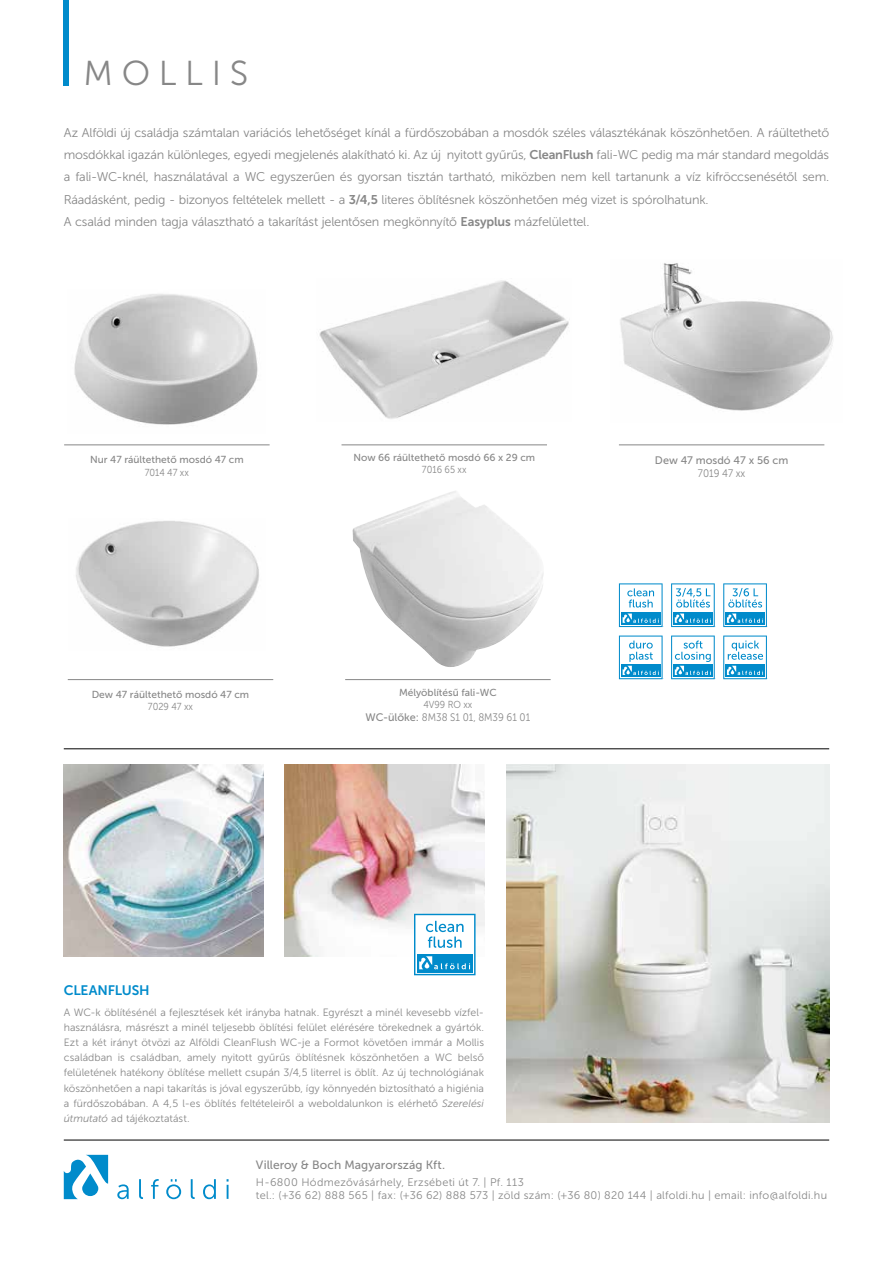
<style>
.page{position:relative;width:893px;height:1263px;background:#fff}
.page>*{position:absolute;margin:0;border:0;box-sizing:border-box;transform-origin:0 0}
.t1{font:34.5px "Museo Sans 300";letter-spacing:.25em;color:#878787}
.t2{font:13.65px "Museo Sans 700";letter-spacing:-.01em;color:#008bcb}
.t3{font:12.6px/22.2px "Museo Sans 300";letter-spacing:-.015em;color:#878787}
.t4{font:12px "Museo Sans 500";letter-spacing:.005em;color:#878787}
.t5{font:10.95px/13.2px "Museo Sans 300";letter-spacing:.025em;color:#878787}
.t6{font:10.8px "Museo Sans 300";color:#878787;scale:.9 1}
.t7{font:10.8px "Museo Sans 500";color:#878787}
.t8{font:10.5px/15.1px "Museo Sans 300";letter-spacing:.005em;color:#878787}
.t9{font:10.2px "Museo Sans 500";color:#878787}
.t10{font:10.2px "Museo Sans 300";color:#878787;scale:.9 1}
.s1{font-family:"Museo Sans 700"}
.s2{font-family:"Museo Sans 500"}
.s3{font-style:italic}
</style>
<div class="page">
<img style="left:506px;top:765px;width:323px;height:357px">
<img style="left:285px;top:765px;width:200px;height:191px">
<img style="left:64px;top:765px;width:200px;height:191px">
<svg style="left:414px;top:914px;width:62px;height:61px"></svg>
<div style="left:64px;top:0;width:5px;height:85px;background:#008bcb"></div>
<svg style="left:64px;top:1155px;width:44px;height:44px"></svg>
<svg style="left:117px;top:1184px;width:12px;height:15px"></svg>
<svg style="left:139px;top:1179px;width:4px;height:20px"></svg>
<svg style="left:151px;top:1179px;width:8px;height:20px"></svg>
<svg style="left:166px;top:1179px;width:15px;height:20px"></svg>
<svg style="left:191px;top:1179px;width:4px;height:20px"></svg>
<svg style="left:203px;top:1179px;width:13px;height:20px"></svg>
<svg style="left:227px;top:1179px;width:2px;height:20px"></svg>
<hr style="left:64px;top:748px;width:765px;height:1px;background:#000">
<hr style="left:64px;top:1140px;width:765px;height:1px;background:#000">
<img style="left:352px;top:491px;width:192px;height:176px">
<img style="left:74px;top:294px;width:184px;height:131px">
<img style="left:319px;top:280px;width:250px;height:139px">
<img style="left:620px;top:263px;width:213px;height:148px">
<img style="left:76px;top:521px;width:183px;height:126px">
<hr style="left:64px;top:444px;width:206px;height:1px;background:#878787">
<hr style="left:342px;top:444px;width:205px;height:1px;background:#878787">
<hr style="left:68px;top:679px;width:205px;height:1px;background:#878787">
<hr style="left:345px;top:679px;width:206px;height:1px;background:#878787">
<hr style="left:619px;top:444px;width:205px;height:1px;background:#878787">
<svg style="left:619px;top:635px;width:44px;height:44px"></svg>
<svg style="left:671px;top:635px;width:44px;height:44px"></svg>
<svg style="left:723px;top:635px;width:44px;height:44px"></svg>
<svg style="left:723px;top:583px;width:44px;height:44px"></svg>
<svg style="left:671px;top:583px;width:44px;height:44px"></svg>
<svg style="left:619px;top:583px;width:44px;height:44px"></svg>
<h1 class="t1" style="left:84px;top:55px;width:166px">MOLLIS</h1>
<p class="t3" style="left:64px;top:122px;width:767px">Az Alföldi új családja számtalan variációs lehetőséget kínál a fürdőszobában a mosdók széles választékának köszönhetően. A ráültethető mosdókkal igazán különleges, egyedi megjelenés alakítható ki. Az új nyitott gyűrűs, <span class="s1">CleanFlush</span> fali-WC pedig ma már standard megoldás a fali-WC-knél, használatával a WC egyszerűen és gyorsan tisztán tartható, miközben nem kell tartanunk a víz kifröccsenésétől sem.<br>Ráadásként, pedig - bizonyos feltételek mellett - a <span class="s1">3/4,5</span> literes öblítésnek köszönhetően még vizet is spórolhatunk.<br>A család minden tagja választható a takarítást jelentősen megkönnyítő <span class="s1">Easyplus</span> mázfelülettel.</p>
<p class="t9" style="left:90px;top:454px;width:155px">Nur 47 ráültethető mosdó 47 cm</p>
<p class="t10" style="left:145px;top:467px;width:50px">7014 47 xx</p>
<p class="t9" style="left:92px;top:689px;width:159px">Dew 47 ráültethető mosdó 47 cm</p>
<p class="t10" style="left:148px;top:701px;width:52px">7029 47 xx</p>
<p class="t9" style="left:353px;top:452px;width:183px">Now 66 ráültethető mosdó 66 x 29 cm</p>
<p class="t10" style="left:422px;top:464px;width:51px">7016 65 xx</p>
<p class="t9" style="left:399px;top:687px;width:99px">Mélyöblítésű fali-WC</p>
<p class="t10" style="left:423px;top:699px;width:56px">4V99 RO xx</p>
<p class="t6" style="left:366px;top:711px;width:184px"><span class="s2">WC-ülőke:</span> 8M38 S1 01, 8M39 61 01</p>
<h2 class="t2" style="left:64px;top:982px;width:87px">CLEANFLUSH</h2>
<p class="t8" style="left:64px;top:1004px;width:422px">A WC-k öblítésénél a fejlesztések két irányba hatnak. Egyrészt a minél kevesebb vízfel&shy;használásra, másrészt a minél teljesebb öblítési felület elérésére törekednek a gyártók.<br>Ezt a két irányt ötvözi az Alföldi CleanFlush WC-je a Formot követően immár a Mollis családban is családban, amely nyitott gyűrűs öblítésnek köszönhetően a WC belső felületének hatékony öblítése mellett csupán 3/4,5 literrel is öblít. Az új technológiának köszönhetően a napi takarítás is jóval egyszerűbb, így könnyedén biztosítható a higiénia a fürdőszobában. A 4,5 l-es öblítés feltételeiről a weboldalunkon is elérhető <span class="s3">Szerelési útmutató</span> ad tájékoztatást.</p>
<p class="t7" style="left:655px;top:454px;width:135px">Dew 47 mosdó 47 x 56 cm</p>
<p class="t6" style="left:698px;top:467px;width:54px">7019 47 xx</p>
<p class="t4" style="left:256px;top:1158px;width:191px">Villeroy &amp; Boch Magyarország Kft.</p>
<p class="t5" style="left:256px;top:1176px;width:573px">H-6800 Hódmezővásárhely, Erzsébeti út 7. | Pf. 113<br>tel.: (+36 62) 888 565 | fax: (+36 62) 888 573 | zöld szám: (+36 80) 820 144 | alfoldi.hu | email: info@alfoldi.hu</p>
</div>
